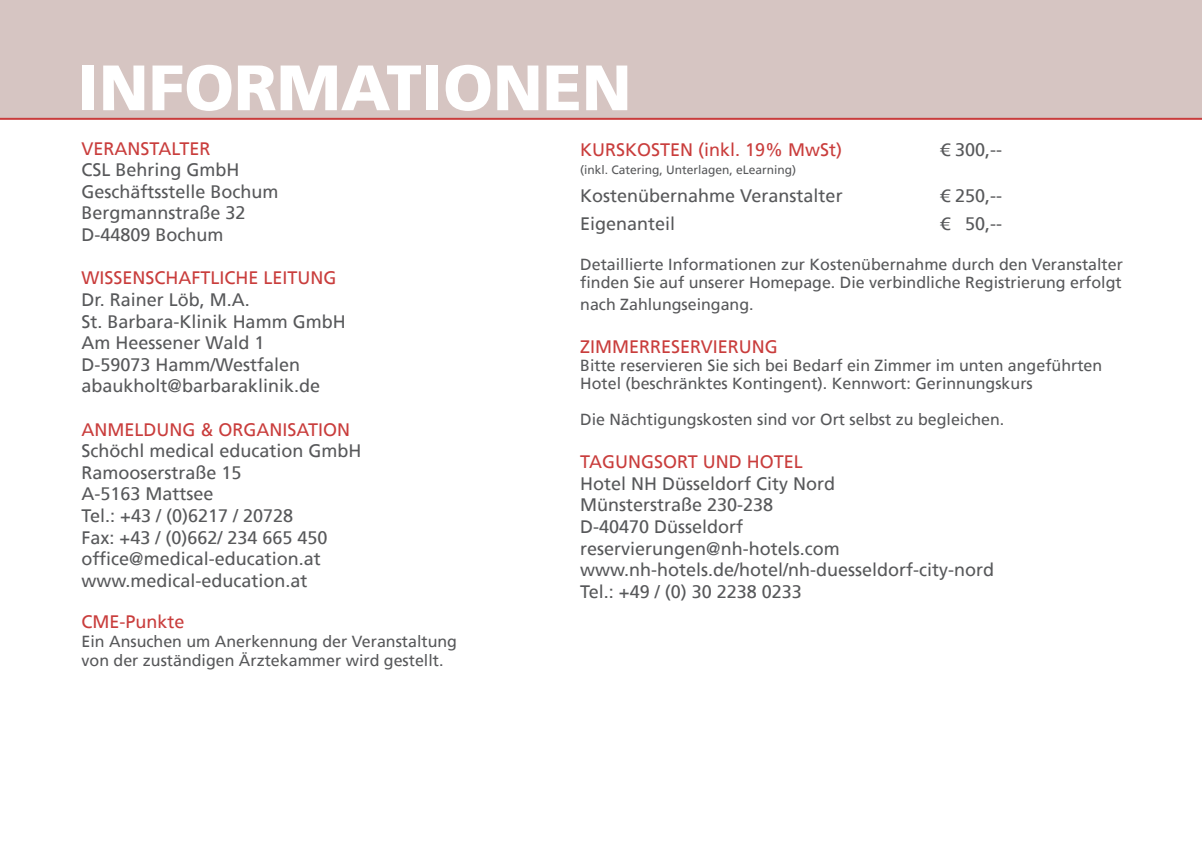
<style>
.page{position:relative;width:1202px;height:851px;background:#fff}
.page>*{position:absolute;margin:0;border:0;box-sizing:border-box;transform-origin:0 0}
.t1{font:900 64px "Frutiger";color:#fff}
.t2{font:18px/21.6px "Frutiger";color:#57585a}
.t3{font:18px "Frutiger";color:#c93d3c}
.t4{font:16px/18px "Frutiger";color:#57585a}
.t5{font:12px "Frutiger";color:#57585a}
</style>
<div class="page">
<div style="left:0;top:0;width:1202px;height:119px;background:#d6c5c2"></div>
<hr style="left:0;top:118px;width:1202px;height:2px;background:#c93d3c">
<h1 class="t1" style="left:77px;top:49px;width:556px">INFORMATIONEN</h1>
<p class="t3" style="left:82px;top:138px;width:131px">VERANSTALTER</p>
<p class="t2" style="left:82px;top:159px;width:199px">CSL Behring GmbH<br>Geschäftsstelle Bochum<br>Bergmannstraße 32<br>D-44809 Bochum</p>
<p class="t3" style="left:82px;top:267px;width:257px">WISSENSCHAFTLICHE LEITUNG</p>
<p class="t2" style="left:82px;top:289px;width:266px">Dr. Rainer Löb, M.A.<br>St. Barbara-Klinik Hamm GmbH<br>Am Heessener Wald 1<br>D-59073 Hamm/Westfalen abaukholt@barbaraklinik.de</p>
<p class="t3" style="left:82px;top:418px;width:270px">ANMELDUNG &amp; ORGANISATION</p>
<p class="t2" style="left:82px;top:440px;width:282px">Schöchl medical education GmbH<br>Ramooserstraße 15<br>A-5163 Mattsee<br>Tel.: +43 / (0)6217 / 20728<br>Fax: +43 / (0)662/ 234 665 450 office@medical-education.at www.medical-education.at</p>
<p class="t3" style="left:82px;top:610px;width:105px">CME-Punkte</p>
<p class="t4" style="left:82px;top:631px;width:377px;line-height:19.2px">Ein Ansuchen um Anerkennung der Veranstaltung von der zuständigen Ärztekammer wird gestellt.</p>
<p class="t3" style="left:580px;top:139px;width:264px">KURSKOSTEN (inkl. 19% MwSt)</p>
<p class="t2" style="left:940px;top:139px;width:64px">€ 300,--</p>
<p class="t5" style="left:580px;top:163px;width:218px">(inkl. Catering, Unterlagen, eLearning)</p>
<p class="t2" style="left:580px;top:185px;width:264px">Kostenübernahme Veranstalter</p>
<p class="t2" style="left:940px;top:185px;width:64px">€ 250,--</p>
<p class="t2" style="left:580px;top:213px;width:97px">Eigenanteil</p>
<p class="t2" style="left:940px;top:213px;width:64px">€ 50,--</p>
<p class="t4" style="left:580px;top:255px;width:544px">Detaillierte Informationen zur Kostenübernahme durch den Veranstalter finden Sie auf unserer Homepage. Die verbindliche Registrierung erfolgt</p>
<p class="t4" style="left:580px;top:295px;width:175px">nach Zahlungseingang.</p>
<p class="t3" style="left:580px;top:336px;width:199px">ZIMMERRESERVIERUNG</p>
<p class="t4" style="left:580px;top:356px;width:523px">Bitte reservieren Sie sich bei Bedarf ein Zimmer im unten angeführten<br>Hotel (beschränktes Kontingent). Kennwort: Gerinnungskurs</p>
<p class="t4" style="left:580px;top:410px;width:426px">Die Nächtigungskosten sind vor Ort selbst zu begleichen.</p>
<p class="t3" style="left:580px;top:451px;width:224px">TAGUNGSORT UND HOTEL</p>
<p class="t2" style="left:580px;top:473px;width:416px">Hotel NH Düsseldorf City Nord<br>Münsterstraße 230-238<br>D-40470 Düsseldorf reservierungen@nh-hotels.com www.nh-hotels.de/hotel/nh-duesseldorf-city-nord<br>Tel.: +49 / (0) 30 2238 0233</p>
</div>
